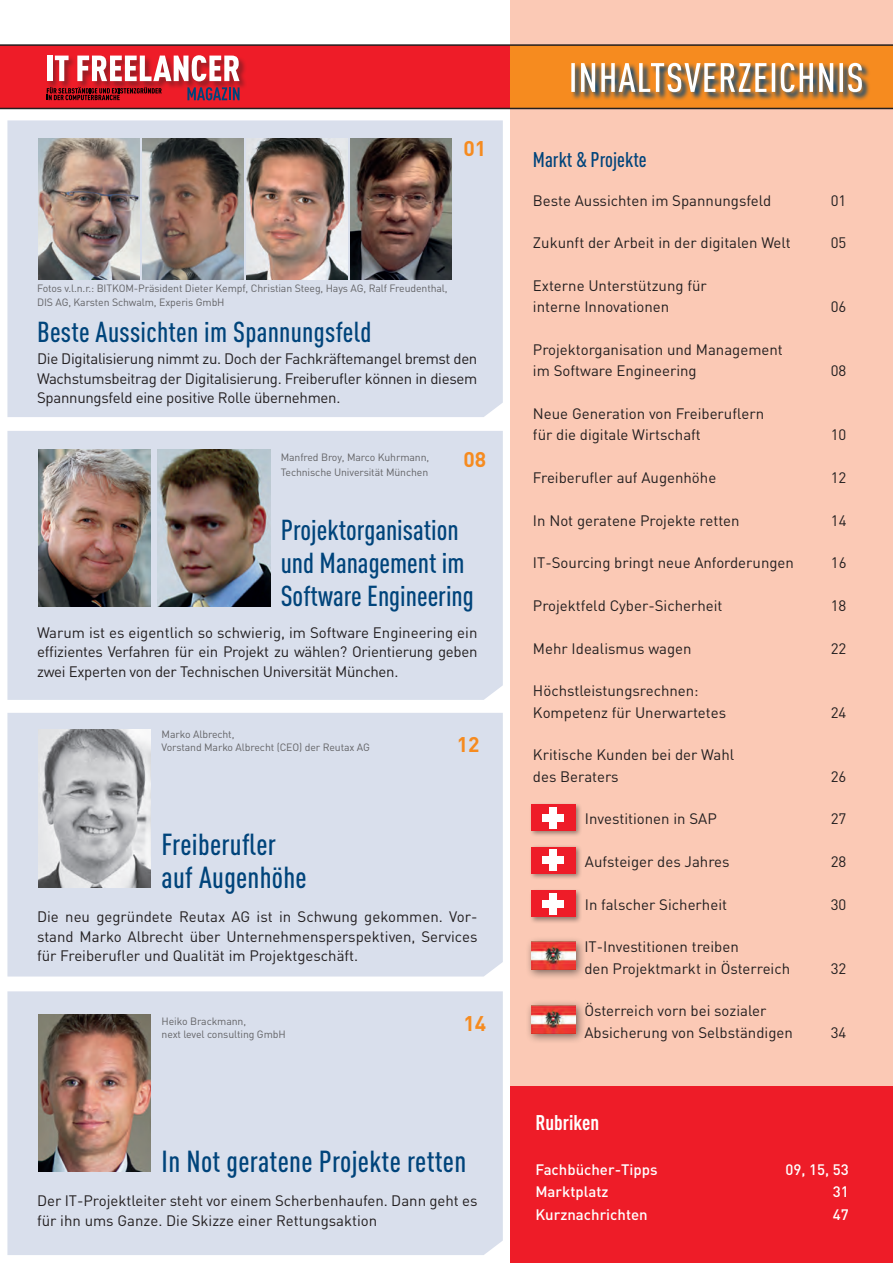
<style>
.page{position:relative;width:893px;height:1263px;background:#fff}
.page>*{position:absolute;margin:0;border:0;box-sizing:border-box;transform-origin:0 0}
.t1{font:500 30px/33px "DIN Cond";letter-spacing:.01em;color:#00447b}
.t2{font:500 28.5px/33px "DIN Cond";color:#00447b}
.t3{font:500 21px "DIN Cond";color:#00447b}
.t4{font:700 21px "DIN Cond";color:#fff}
.t5{font:700 21px "DIN";color:#f68b1f}
.t6{font:15px/21.3px "DIN";color:#231f20}
.t7{font:500 15px "DIN";color:#fff}
.t8{font:10.5px/13.5px "DIN";letter-spacing:-.01em;color:#636366}
</style>
<div class="page">
<div style="left:510px;top:0;width:383px;height:1093px;background:#fbc9b5"></div>
<div style="left:0;top:45px;width:510px;height:64px;background:#ee1c28"></div>
<div style="left:510px;top:45px;width:383px;height:64px;background:#f68b1f"></div>
<hr style="left:0;top:108px;width:893px;height:1px;background:#231f20">
<div style="left:511px;top:1086px;width:382px;height:177px;background:#ee1c28"></div>
<div style="left:47px;top:55px;width:201px;height:35px;background:#231f20;opacity:.45"></div>
<div style="left:47px;top:56px;width:5px;height:25px;background:#fff"></div>
<svg style="left:55px;top:56px;width:14px;height:25px"></svg>
<svg style="left:77px;top:55px;width:163px;height:26px;background:#e4989d"></svg>
<hr style="left:0;top:44px;width:893px;height:2px;background:#231f20">
<svg style="left:47px;top:87px;width:115px;height:13px"></svg>
<svg style="left:187px;top:87px;width:53px;height:13px"></svg>
<svg style="left:572px;top:62px;width:298px;height:38px"></svg>
<svg style="left:571px;top:63px;width:291px;height:29px;background:#c1a687"></svg>
<div style="left:7px;top:120px;width:496px;height:297px;background:#d9dfec"></div>
<div style="left:529px;top:802px;width:53px;height:35px;background:#231f20;opacity:.47"></div>
<div style="left:531px;top:804px;width:45px;height:27px;background:#ee1c28"></div>
<div style="left:549px;top:807px;width:8px;height:21px;background:#fff"></div>
<div style="left:542px;top:814px;width:22px;height:7px;background:#fff"></div>
<div style="left:529px;top:844px;width:53px;height:36px;background:#231f20;opacity:.47"></div>
<div style="left:531px;top:847px;width:45px;height:26px;background:#ee1c28"></div>
<div style="left:549px;top:849px;width:8px;height:22px;background:#fff"></div>
<div style="left:542px;top:856px;width:22px;height:8px;background:#fff"></div>
<div style="left:529px;top:888px;width:53px;height:36px;background:#231f20;opacity:.47"></div>
<div style="left:531px;top:891px;width:45px;height:26px;background:#ee1c28"></div>
<div style="left:549px;top:893px;width:8px;height:21px;background:#fff"></div>
<div style="left:542px;top:900px;width:22px;height:8px;background:#fff"></div>
<div style="left:525px;top:936px;width:61px;height:44px;background:#231f20;opacity:.6"></div>
<img style="left:531px;top:942px;width:45px;height:27px">
<div style="left:525px;top:999px;width:61px;height:45px;background:#231f20;opacity:.6"></div>
<img style="left:531px;top:1006px;width:45px;height:27px">
<div style="left:7px;top:713px;width:496px;height:263px;background:#d9dfec"></div>
<img style="left:38px;top:730px;width:113px;height:157px">
<div style="left:7px;top:991px;width:496px;height:264px;background:#d9dfec"></div>
<img style="left:38px;top:1014px;width:113px;height:158px">
<div style="left:7px;top:431px;width:496px;height:269px;background:#d9dfec"></div>
<img style="left:38px;top:449px;width:113px;height:158px">
<img style="left:157px;top:449px;width:113px;height:158px">
<img style="left:38px;top:138px;width:101px;height:141px">
<img style="left:142px;top:138px;width:101px;height:141px">
<img style="left:246px;top:138px;width:101px;height:141px">
<img style="left:350px;top:138px;width:101px;height:141px">
<h3 class="t5" style="left:463px;top:134px;width:24px">01</h3>
<p class="t8" style="left:37px;top:281px;width:412px">Fotos v.l.n.r.: BITKOM-Präsident Dieter Kempf, Christian Steeg, Hays AG, Ralf Freudenthal,<br>DIS AG, Karsten Schwalm, Experis GmbH</p>
<h2 class="t2" style="left:37px;top:314px;width:336px">Beste Aussichten im Spannungsfeld</h2>
<p class="t6" style="left:37px;top:349px;width:442px;line-height:19.5px;text-align:justify">Die Digitalisierung nimmt zu. Doch der Fachkräftemangel bremst den Wachstumsbeitrag der Digitalisierung. Freiberufler können in diesem Spannungsfeld eine positive Rolle übernehmen.</p>
<p class="t8" style="left:281px;top:449px;width:150px;line-height:15px">Manfred Broy, Marco Kuhrmann,<br>Technische Universität München</p>
<h3 class="t5" style="left:463px;top:445px;width:24px">08</h3>
<h2 class="t2" style="left:281px;top:513px;width:195px">Projektorganisation und Management im<br>Software Engineering</h2>
<p class="t6" style="left:37px;top:622px;width:442px;line-height:19.5px;text-align:justify">Warum ist es eigentlich so schwierig, im Software Engineering ein effizientes Verfahren für ein Projekt zu wählen? Orientierung geben zwei Experten von der Technischen Universität München.</p>
<p class="t8" style="left:162px;top:727px;width:210px">Marko Albrecht,<br>Vorstand Marko Albrecht (CEO) der Reutax AG</p>
<h3 class="t5" style="left:457px;top:730px;width:24px">12</h3>
<h1 class="t1" style="left:162px;top:827px;width:147px">Freiberufler auf Augenhöhe</h1>
<p class="t6" style="left:37px;top:907px;width:442px;line-height:19.5px;text-align:justify">Die neu gegründete Reutax AG ist in Schwung gekommen. Vor&shy;stand Marko Albrecht über Unternehmensperspektiven, Services für Freiberufler und Qualität im Projektgeschäft.</p>
<p class="t8" style="left:162px;top:1014px;width:126px">Heiko Brackmann,<br>next level consulting GmbH</p>
<h3 class="t5" style="left:463px;top:1010px;width:24px">14</h3>
<h1 class="t1" style="left:162px;top:1144px;width:306px">In Not geratene Projekte retten</h1>
<p class="t6" style="left:37px;top:1191px;width:442px;line-height:19.5px">Der IT-Projektleiter steht vor einem Scherbenhaufen. Dann geht es für ihn ums Ganze. Die Skizze einer Rettungsaktion</p>
<h3 class="t3" style="left:533px;top:147px;width:115px">Markt &amp; Projekte</h3>
<p class="t6" style="left:533px;top:189px;width:240px">Beste Aussichten im Spannungsfeld</p>
<p class="t6" style="left:831px;top:189px;width:17px">01</p>
<p class="t6" style="left:533px;top:232px;width:259px">Zukunft der Arbeit in der digitalen Welt</p>
<p class="t6" style="left:831px;top:232px;width:17px">05</p>
<p class="t6" style="left:533px;top:275px;width:175px">Externe Unterstützung für interne Innovationen</p>
<p class="t6" style="left:831px;top:296px;width:17px">06</p>
<p class="t6" style="left:533px;top:339px;width:251px">Projektorganisation und Management im Software Engineering</p>
<p class="t6" style="left:533px;top:403px;width:233px">Neue Generation von Freiberuflern für die digitale Wirtschaft</p>
<p class="t6" style="left:831px;top:360px;width:17px">08</p>
<p class="t6" style="left:831px;top:424px;width:17px">10</p>
<p class="t6" style="left:533px;top:467px;width:185px">Freiberufler auf Augenhöhe</p>
<p class="t6" style="left:831px;top:467px;width:17px">12</p>
<p class="t6" style="left:533px;top:509px;width:208px">In Not geratene Projekte retten</p>
<p class="t6" style="left:831px;top:509px;width:17px">14</p>
<p class="t6" style="left:533px;top:552px;width:262px">IT-Sourcing bringt neue Anforderungen</p>
<p class="t6" style="left:831px;top:552px;width:17px">16</p>
<p class="t6" style="left:533px;top:595px;width:191px">Projektfeld Cyber-Sicherheit</p>
<p class="t6" style="left:831px;top:595px;width:17px">18</p>
<p class="t6" style="left:533px;top:637px;width:160px">Mehr Idealismus wagen</p>
<p class="t6" style="left:831px;top:637px;width:17px">22</p>
<p class="t6" style="left:533px;top:680px;width:195px">Höchstleistungsrechnen:<br>Kompetenz für Unerwartetes</p>
<p class="t6" style="left:831px;top:701px;width:17px">24</p>
<p class="t6" style="left:533px;top:744px;width:203px">Kritische Kunden bei der Wahl des Beraters</p>
<p class="t6" style="left:831px;top:765px;width:17px">26</p>
<p class="t6" style="left:585px;top:808px;width:133px">Investitionen in SAP</p>
<p class="t6" style="left:831px;top:808px;width:17px">27</p>
<p class="t6" style="left:585px;top:850px;width:146px">Aufsteiger des Jahres</p>
<p class="t6" style="left:831px;top:850px;width:17px">28</p>
<p class="t6" style="left:585px;top:893px;width:144px">In falscher Sicherheit</p>
<p class="t6" style="left:831px;top:893px;width:17px">30</p>
<p class="t6" style="left:584px;top:936px;width:207px">IT-Investitionen treiben<br>den Projektmarkt in Österreich</p>
<p class="t6" style="left:831px;top:957px;width:17px">32</p>
<p class="t6" style="left:584px;top:1000px;width:210px">Österreich vorn bei sozialer<br>Absicherung von Selbständigen</p>
<p class="t6" style="left:831px;top:1021px;width:17px">34</p>
<h3 class="t4" style="left:535px;top:1109px;width:65px">Rubriken</h3>
<p class="t7" style="left:535px;top:1159px;width:124px">Fachbücher-Tipps</p>
<p class="t7" style="left:786px;top:1159px;width:65px">09, 15, 53</p>
<p class="t7" style="left:535px;top:1182px;width:75px">Marktplatz</p>
<p class="t7" style="left:833px;top:1182px;width:17px">31</p>
<p class="t7" style="left:535px;top:1204px;width:114px">Kurznachrichten</p>
<p class="t7" style="left:833px;top:1204px;width:17px">47</p>
</div>
